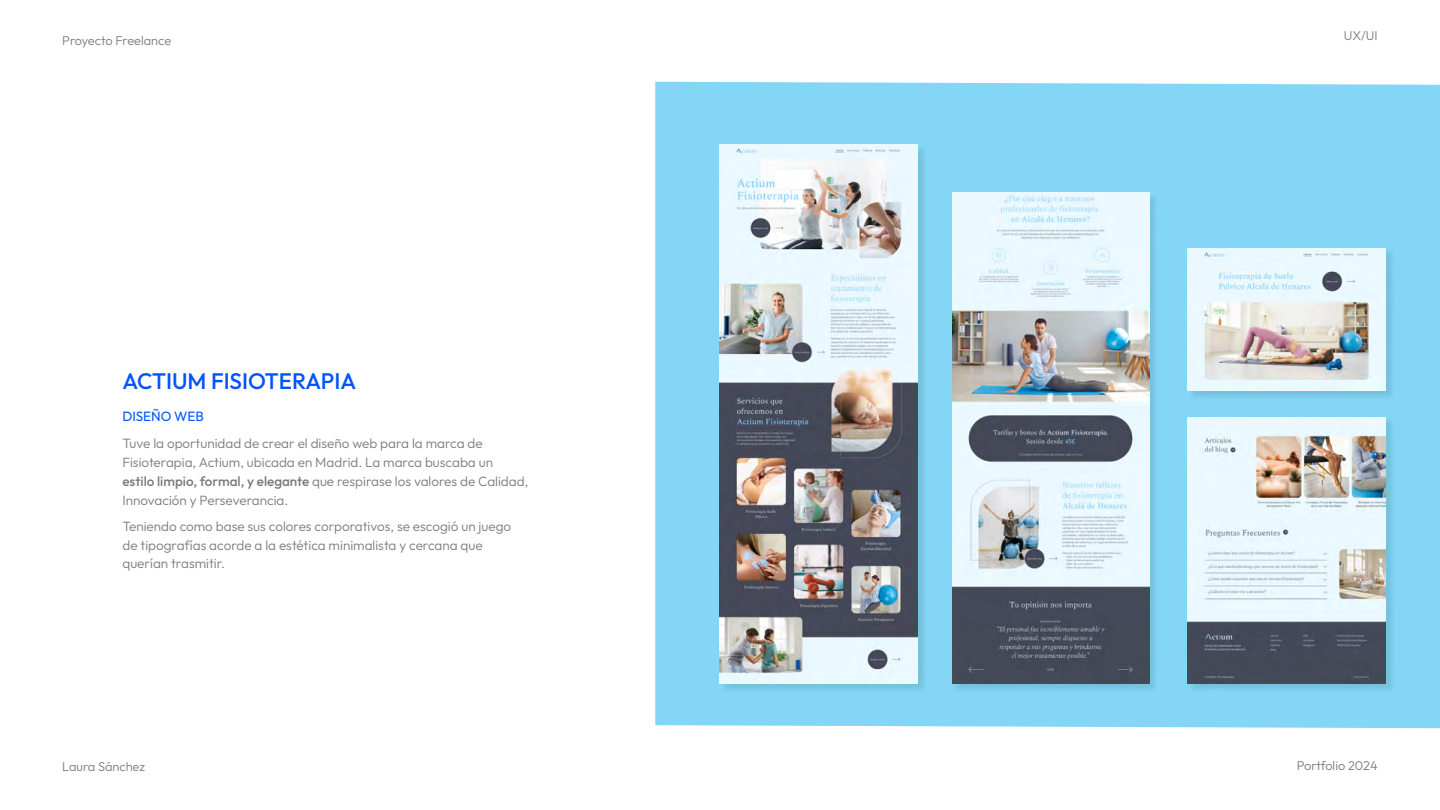
<style>
.page{position:relative;width:1440px;height:810px;background:#fff}
.page>*{position:absolute;margin:0;border:0;box-sizing:border-box;transform-origin:0 0}
.t1{font:500 22.5px "Outfit";color:#0054fc}
.t2{font:300 13.5px/18.8px "Outfit";color:#797979}
.t3{font:13.5px "Outfit";color:#0054fc}
.t4{font:300 12.75px "Outfit";color:#797979}
.s1{font-weight:500}
</style>
<div class="page">
<div style="left:655px;top:82px;width:785px;height:646px;background:#83d6f6"></div>
<div style="left:721px;top:146px;width:206px;height:547px;background:#000;opacity:.1"></div>
<img style="left:719px;top:145px;width:198px;height:538px">
<div style="left:1189px;top:418px;width:206px;height:275px;background:#000;opacity:.1"></div>
<img style="left:1188px;top:417px;width:198px;height:266px">
<div style="left:1189px;top:249px;width:206px;height:151px;background:#000;opacity:.1"></div>
<img style="left:1188px;top:248px;width:198px;height:143px">
<div style="left:953px;top:194px;width:206px;height:499px;background:#000;opacity:.1"></div>
<img style="left:952px;top:193px;width:197px;height:490px">
<p class="t4" style="left:62px;top:33px;width:110px">Proyecto Freelance</p>
<h1 class="t1" style="left:122px;top:366px;width:235px">ACTIUM FISIOTERAPIA</h1>
<p class="t3" style="left:122px;top:408px;width:83px">DISEÑO WEB</p>
<p class="t2" style="left:122px;top:434px;width:407px">Tuve la oportunidad de crear el diseño web para la marca de Fisioterapia, Actium, ubicada en Madrid. La marca buscaba un <span class="s1">estilo limpio, formal, y elegante</span> que respirase los valores de Calidad, Innovación y Perseverancia.</p>
<p class="t2" style="left:122px;top:516px;width:390px">Teniendo como base sus colores corporativos, se escogió un juego de tipografías acorde a la estética minimalista y cercana que querían trasmitir.</p>
<p class="t4" style="left:1344px;top:28px;width:35px">UX/UI</p>
<p class="t4" style="left:62px;top:759px;width:84px">Laura Sánchez</p>
<p class="t4" style="left:1297px;top:758px;width:82px">Portfolio 2024</p>
</div>
